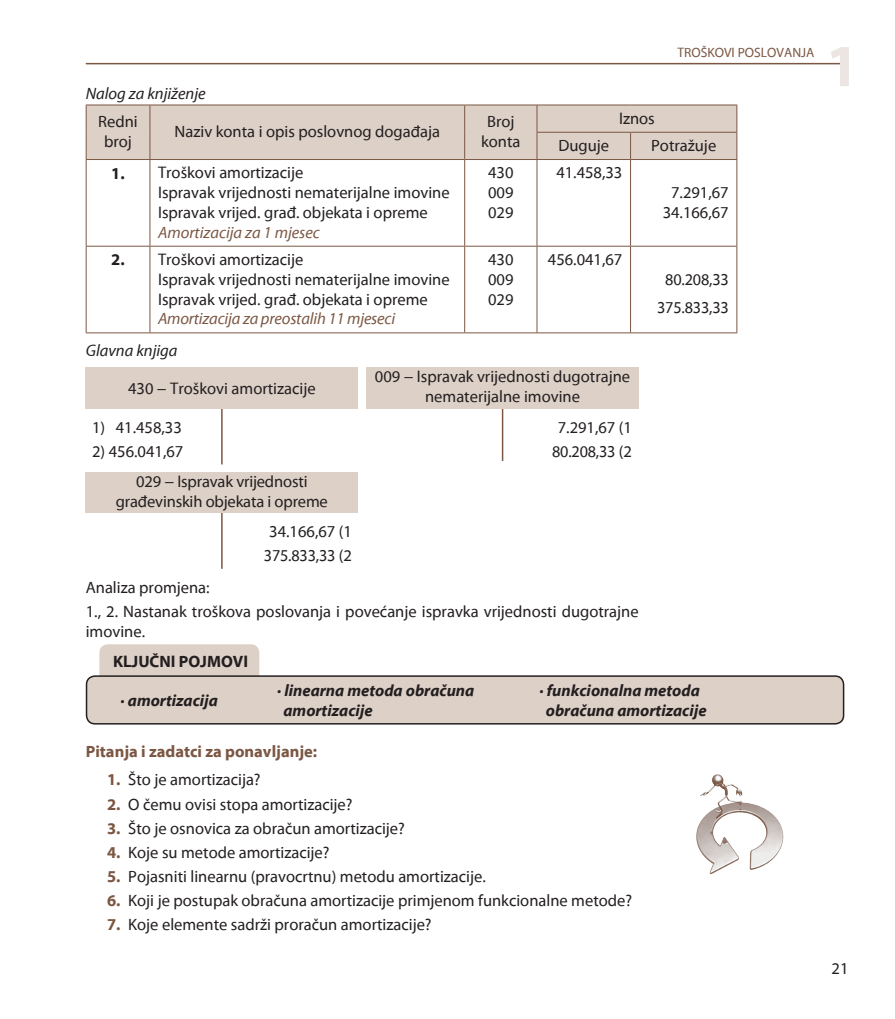
<style>
.page{position:relative;width:895px;height:1019px;background:#fff}
.page>*{position:absolute;margin:0;border:0;box-sizing:border-box;transform-origin:0 0}
.t1{font:700 60px "FS Myriad Pro";color:#ece5e1}
.Tekst{font:16.5px/19.8px "FS Myriad Pro";color:#231f20;text-align:center}
.Pitanja_tekst{font:16.5px "FS Myriad Pro";color:#231f20}
.Tablica_tekst{font:16.5px "FS Myriad Pro";color:#231f20}
.t2{font:italic 700 16.5px/19.8px "FS Myriad Pro";color:#231f20}
.Tekst-2{font:italic 16.5px "FS Myriad Pro";letter-spacing:-.01em;color:#7b5743}
.Pitanja_NASLOV{font:700 16.5px "FS Myriad Pro";color:#7b5743}
.Tekst-3{font:italic 16.5px "FS Myriad Pro";color:#231f20}
.Tekst-4{font:700 16.5px "FS Myriad Pro";color:#231f20}
.t3{font:13.5px "FS Myriad Pro";color:#7b5743}
.s1{font-weight:700;color:#7b5743}
</style>
<div class="page">
<hr style="left:86px;top:63px;width:760px;height:1px;background:#7b5743">
<svg style="left:87px;top:160px;width:649px;height:172px"></svg>
<div style="left:86px;top:105px;width:651px;height:54px;background:#ddd0c7"></div>
<hr style="left:86px;top:160px;width:1px;height:86px;background:#7b5743">
<hr style="left:86px;top:159px;width:64px;height:1px;background:#7b5743">
<hr style="left:150px;top:160px;width:1px;height:86px;background:#7b5743">
<hr style="left:150px;top:159px;width:315px;height:1px;background:#7b5743">
<hr style="left:464px;top:160px;width:1px;height:86px;background:#7b5743">
<hr style="left:465px;top:159px;width:72px;height:1px;background:#7b5743">
<hr style="left:536px;top:160px;width:1px;height:86px;background:#7b5743">
<hr style="left:537px;top:159px;width:93px;height:1px;background:#7b5743">
<hr style="left:630px;top:159px;width:107px;height:1px;background:#7b5743">
<hr style="left:630px;top:160px;width:1px;height:86px;background:#7b5743">
<hr style="left:736px;top:160px;width:1px;height:86px;background:#7b5743">
<hr style="left:86px;top:247px;width:1px;height:85px;background:#7b5743">
<hr style="left:86px;top:246px;width:64px;height:1px;background:#7b5743">
<hr style="left:86px;top:332px;width:64px;height:1px;background:#7b5743">
<hr style="left:150px;top:247px;width:1px;height:85px;background:#7b5743">
<hr style="left:150px;top:246px;width:315px;height:1px;background:#7b5743">
<hr style="left:150px;top:332px;width:315px;height:1px;background:#7b5743">
<hr style="left:464px;top:247px;width:1px;height:85px;background:#7b5743">
<hr style="left:465px;top:246px;width:72px;height:1px;background:#7b5743">
<hr style="left:465px;top:332px;width:72px;height:1px;background:#7b5743">
<hr style="left:536px;top:247px;width:1px;height:85px;background:#7b5743">
<hr style="left:537px;top:246px;width:93px;height:1px;background:#7b5743">
<hr style="left:630px;top:246px;width:107px;height:1px;background:#7b5743">
<hr style="left:630px;top:247px;width:1px;height:85px;background:#7b5743">
<hr style="left:736px;top:247px;width:1px;height:85px;background:#7b5743">
<hr style="left:537px;top:332px;width:93px;height:1px;background:#7b5743">
<hr style="left:630px;top:332px;width:107px;height:1px;background:#7b5743">
<hr style="left:221px;top:407px;width:2px;height:57px;background:#7b5743">
<hr style="left:502px;top:407px;width:1px;height:54px;background:#7b5743">
<div style="left:86px;top:367px;width:272px;height:41px;background:#ddd0c7"></div>
<div style="left:366px;top:367px;width:273px;height:41px;background:#ddd0c7"></div>
<hr style="left:221px;top:511px;width:2px;height:58px;background:#7b5743">
<div style="left:86px;top:472px;width:272px;height:41px;background:#ddd0c7"></div>
<div style="left:99px;top:644px;width:160px;height:43px;background:#ddd0c7;border-radius:9px"></div>
<div style="left:87px;top:676px;width:756px;height:48px;background:#ddd0c7;border-radius:9px"></div>
<div style="left:86px;top:675px;width:758px;height:49px;border:2px solid #231f20;border-radius:9px"></div>
<img style="left:696px;top:774px;width:88px;height:100px">
<p class="Tekst-3" style="left:86px;top:84px;width:121px">Nalog za knjiženje</p>
<p class="t3" style="left:677px;top:45px;width:138px">TROŠKOVI POSLOVANJA</p>
<p class="Tekst" style="left:98px;top:112px;width:41px">Redni</p>
<p class="Tekst" style="left:104px;top:132px;width:29px">broj</p>
<p class="Tekst" style="left:175px;top:122px;width:267px">Naziv konta i opis poslovnog događaja</p>
<p class="Tekst" style="left:481px;top:112px;width:41px">Broj konta</p>
<p class="Tekst" style="left:619px;top:109px;width:37px">Iznos</p>
<p class="Tekst" style="left:558px;top:136px;width:52px">Duguje</p>
<p class="Tekst" style="left:651px;top:136px;width:67px">Potražuje</p>
<p class="Tekst-4" style="left:111px;top:164px;width:15px">1.</p>
<p class="Tablica_tekst" style="left:158px;top:164px;width:147px">Troškovi amortizacije</p>
<p class="Tablica_tekst" style="left:158px;top:184px;width:293px">Ispravak vrijednosti nematerijalne imovine</p>
<p class="Tablica_tekst" style="left:158px;top:203px;width:271px">Ispravak vrijed. građ. objekata i opreme</p>
<p class="Tekst-2" style="left:158px;top:223px;width:163px">Amortizacija za 1 mjesec</p>
<p class="Tekst-4" style="left:111px;top:250px;width:15px">2.</p>
<p class="Tablica_tekst" style="left:158px;top:250px;width:147px">Troškovi amortizacije</p>
<p class="Tablica_tekst" style="left:158px;top:270px;width:293px">Ispravak vrijednosti nematerijalne imovine</p>
<p class="Tablica_tekst" style="left:158px;top:290px;width:271px">Ispravak vrijed. građ. objekata i opreme</p>
<p class="Tekst-2" style="left:158px;top:310px;width:239px">Amortizacija za preostalih 11 mjeseci</p>
<p class="Tekst" style="left:488px;top:163px;width:27px">430</p>
<p class="Tekst" style="left:488px;top:183px;width:27px">009</p>
<p class="Tekst" style="left:488px;top:203px;width:27px">029</p>
<p class="Tekst" style="left:488px;top:250px;width:27px">430</p>
<p class="Tekst" style="left:488px;top:270px;width:27px">009</p>
<p class="Tekst" style="left:488px;top:289px;width:27px">029</p>
<p class="Tekst" style="left:556px;top:163px;width:68px">41.458,33</p>
<p class="Tekst" style="left:548px;top:250px;width:76px">456.041,67</p>
<p class="Tekst-3" style="left:86px;top:341px;width:93px">Glavna knjiga</p>
<p class="Tekst" style="left:128px;top:379px;width:189px">430 – Troškovi amortizacije</p>
<p class="Tekst" style="left:92px;top:418px;width:91px">1) 41.458,33</p>
<p class="Tekst" style="left:92px;top:442px;width:93px">2) 456.041,67</p>
<p class="Tekst" style="left:375px;top:367px;width:257px">009 – Ispravak vrijednosti dugotrajne nematerijalne imovine</p>
<p class="Tekst" style="left:552px;top:416px;width:81px;line-height:24px">7.291,67 (1<br>80.208,33 (2</p>
<p class="Tekst" style="left:671px;top:183px;width:59px">7.291,67</p>
<p class="Tekst" style="left:663px;top:203px;width:68px">34.166,67</p>
<p class="Tekst" style="left:665px;top:270px;width:65px">80.208,33</p>
<p class="Tekst" style="left:657px;top:298px;width:73px">375.833,33</p>
<p class="Tekst" style="left:116px;top:472px;width:213px">029 – Ispravak vrijednosti građevinskih objekata i opreme</p>
<p class="Tekst" style="left:264px;top:520px;width:90px;line-height:24px">34.166,67 (1<br>375.833,33 (2</p>
<p class="Tekst" style="left:86px;top:578px;width:125px">Analiza promjena:</p>
<p class="Tekst" style="left:86px;top:602px;width:554px;text-align:left">1., 2. Nastanak troškova poslovanja i povećanje ispravka vrijednosti dugotrajne imovine.</p>
<p class="Tekst-4" style="left:113px;top:652px;width:137px">KLJUČNI POJMOVI</p>
<p class="t2" style="left:121px;top:691px;width:99px">· amortizacija</p>
<p class="t2" style="left:283px;top:681px;width:192px;text-indent:-6px">· linearna metoda obračuna amortizacije</p>
<p class="t2" style="left:539px;top:681px;width:169px;text-align:center">· funkcionalna metoda obračuna amortizacije</p>
<p class="Pitanja_NASLOV" style="left:86px;top:742px;width:233px">Pitanja i zadatci za ponavljanje:</p>
<p class="Pitanja_tekst" style="left:107px;top:771px;width:155px"><span class="s1">1.</span> Što je amortizacija?</p>
<p class="Pitanja_tekst" style="left:107px;top:795px;width:247px"><span class="s1">2.</span> O čemu ovisi stopa amortizacije?</p>
<p class="Pitanja_tekst" style="left:107px;top:819px;width:299px"><span class="s1">3.</span> Što je osnovica za obračun amortizacije?</p>
<p class="Pitanja_tekst" style="left:107px;top:843px;width:224px"><span class="s1">4.</span> Koje su metode amortizacije?</p>
<p class="Pitanja_tekst" style="left:107px;top:867px;width:380px"><span class="s1">5.</span> Pojasniti linearnu (pravocrtnu) metodu amortizacije.</p>
<p class="Pitanja_tekst" style="left:107px;top:891px;width:526px"><span class="s1">6.</span> Koji je postupak obračuna amortizacije primjenom funkcionalne metode?</p>
<p class="Pitanja_tekst" style="left:107px;top:915px;width:326px"><span class="s1">7.</span> Koje elemente sadrži proračun amortizacije?</p>
<h1 class="t1" style="left:826px;top:32px;width:35px">1</h1>
<p class="Tekst" style="left:831px;top:958px;width:18px">21</p>
</div>
